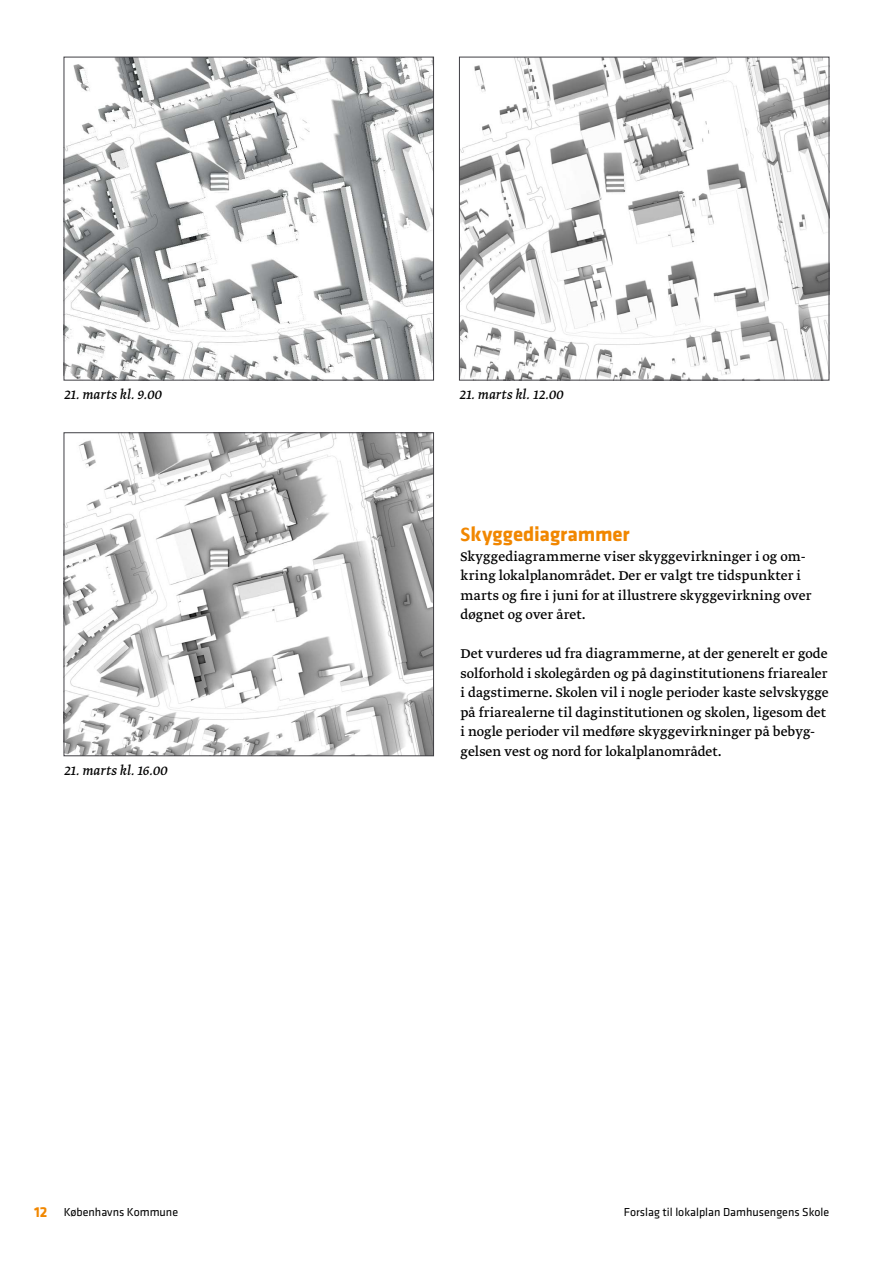
<style>
.page{position:relative;width:893px;height:1263px;background:#fff}
.page>*{position:absolute;margin:0;border:0;box-sizing:border-box;transform-origin:0 0}
.t1{font:700 21px "Klavika";color:#f18700}
.t2{font:15px/19.5px "Greta Text";color:#000}
.t3{font:italic 15px "Greta Text";letter-spacing:.005em;color:#000}
.t4{font:12px "Klavika";color:#000}
.s1{font-family:"Calibri"}
.s2{font-weight:700;font-size:15px;color:#f18700}
</style>
<div class="page">
<img style="left:66px;top:59px;width:366px;height:319px">
<div style="left:64px;top:57px;width:370px;height:323px;border:1px solid #403f44"></div>
<img style="left:461px;top:59px;width:366px;height:319px">
<div style="left:459px;top:57px;width:370px;height:323px;border:1px solid #403f44"></div>
<img style="left:66px;top:434px;width:366px;height:320px">
<div style="left:64px;top:432px;width:370px;height:324px;border:1px solid #403f44"></div>
<p class="t3" style="left:64px;top:389px;width:99px">21. marts kl. 9.00</p>
<p class="t3" style="left:459px;top:389px;width:105px">21. marts kl. 12.00</p>
<p class="t3" style="left:64px;top:764px;width:105px">21. marts kl. 16.00</p>
<h1 class="t1" style="left:461px;top:526px;width:171px"><span class="s1">S</span>kyggediagrammer</h1>
<p class="t2" style="left:461px;top:547px;width:352px">Skyggediagrammerne viser skyggevirkninger i og om&shy;kring lokalplanområdet. Der er valgt tre tidspunkter i marts og fire i juni for at illustrere skyggevirkning over døgnet og over året.</p>
<p class="t2" style="left:461px;top:644px;width:370px">Det vurderes ud fra diagrammerne, at der generelt er gode solforhold i skolegården og på daginstitutionens friarealer i dagstimerne. Skolen vil i nogle perioder kaste selvskygge på friarealerne til daginstitutionen og skolen, ligesom det i nogle perioder vil medføre skyggevirkninger på bebyg&shy;gelsen vest og nord for lokalplanområdet.</p>
<p class="t4" style="left:34px;top:1205px;width:146px"><span class="s2">12</span> Københavns Kommune</p>
<p class="t4" style="left:624px;top:1205px;width:207px">Forslag til lokalplan Damhusengens Skole</p>
</div>
